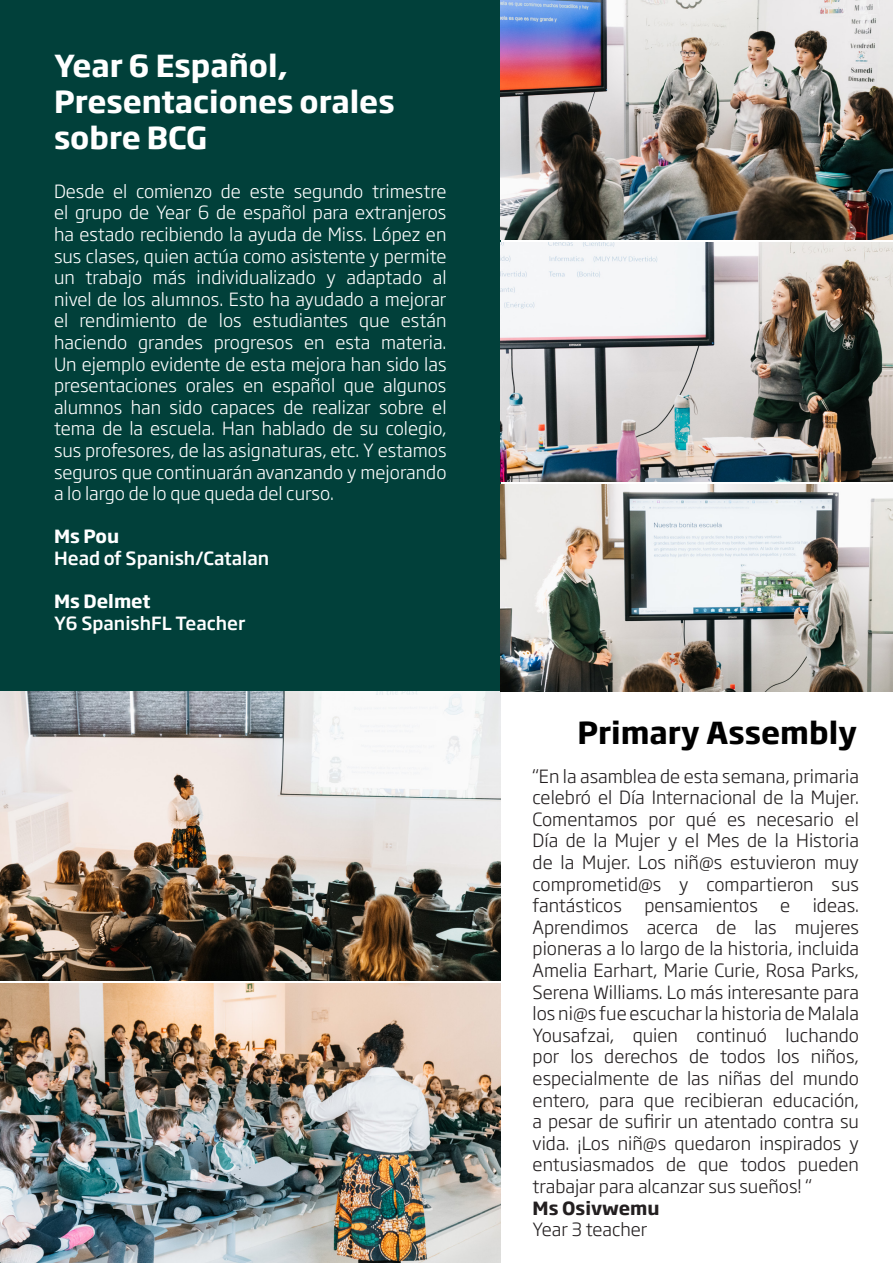
<style>
.page{position:relative;width:893px;height:1263px;background:#fff}
.page>*{position:absolute;margin:0;border:0;box-sizing:border-box;transform-origin:0 0}
.t1{font:700 30px "Soho Gothic Pro";color:#fff}
.t2{font:700 30px "Soho Gothic Pro";color:#000}
.t3{font:300 18px/21.6px "Soho Gothic Pro";color:#231f20;text-align:justify}
.t4{font:300 18px/21.6px "Soho Gothic Pro";color:#fff;text-align:justify}
.t5{font:500 18px "Soho Gothic Pro";color:#fff}
.t6{font:700 18px "Soho Gothic Pro";color:#fff}
.t7{font:700 18px "Soho Gothic Pro";color:#231f20}
</style>
<div class="page">
<div style="left:0;top:0;width:500px;height:691px;background:#01403a"></div>
<img style="left:0;top:691px;width:500px;height:289px">
<img style="left:0;top:983px;width:500px;height:280px">
<img style="left:501px;top:242px;width:392px;height:240px">
<img style="left:500px;top:485px;width:393px;height:206px">
<img style="left:501px;top:0;width:392px;height:239px">
<p class="t1" style="left:54px;top:42px;width:236px">Year 6 Español,</p>
<p class="t1" style="left:54px;top:78px;width:342px">Presentaciones orales</p>
<p class="t1" style="left:54px;top:114px;width:155px">sobre BCG</p>
<p class="t4" style="left:54px;top:179px;width:394px">Desde el comienzo de este segundo trimestre el grupo de Year 6 de español para extranjeros ha estado recibiendo la ayuda de Miss. López en sus clases, quien actúa como asistente y permite un trabajo más individualizado y adaptado al nivel de los alumnos. Esto ha ayudado a mejorar el rendimiento de los estudiantes que están haciendo grandes progresos en esta materia.<br>Un ejemplo evidente de esta mejora han sido las presentaciones orales en español que algunos alumnos han sido capaces de realizar sobre el tema de la escuela. Han hablado de su colegio, sus profesores, de las asignaturas, etc. Y estamos seguros que continuarán avanzando y mejorando a lo largo de lo que queda del curso.</p>
<p class="t6" style="left:54px;top:522px;width:67px">Ms Pou</p>
<p class="t5" style="left:54px;top:544px;width:217px">Head of Spanish/Catalan</p>
<p class="t6" style="left:54px;top:587px;width:98px">Ms Delmet</p>
<p class="t5" style="left:54px;top:609px;width:193px">Y6 SpanishFL Teacher</p>
<p class="t2" style="left:577px;top:709px;width:281px">Primary Assembly</p>
<p class="t3" style="left:533px;top:764px;width:328px">“En la asamblea de esta semana, primaria celebró el Día Internacional de la Mujer.<br>Comentamos por qué es necesario el Día de la Mujer y el Mes de la Historia de la Mujer. Los niñ@s estuvieron muy comprometid@s y compartieron sus fantásticos pensamientos e ideas.<br>Aprendimos acerca de las mujeres pioneras a lo largo de la historia, incluida Amelia Earhart, Marie Curie, Rosa Parks, Serena Williams. Lo más interesante para los ni@s fue escuchar la historia de Malala Yousafzai, quien continuó luchando por los derechos de todos los niños, especialmente de las niñas del mundo entero, para que recibieran educación, a pesar de sufirir un atentado contra su vida. ¡Los niñ@s quedaron inspirados y entusiasmados de que todos pueden trabajar para alcanzar sus sueños! “</p>
<p class="t7" style="left:533px;top:1193px;width:128px">Ms Osivwemu</p>
<p class="t3" style="left:533px;top:1218px;width:116px">Year 3 teacher</p>
</div>
